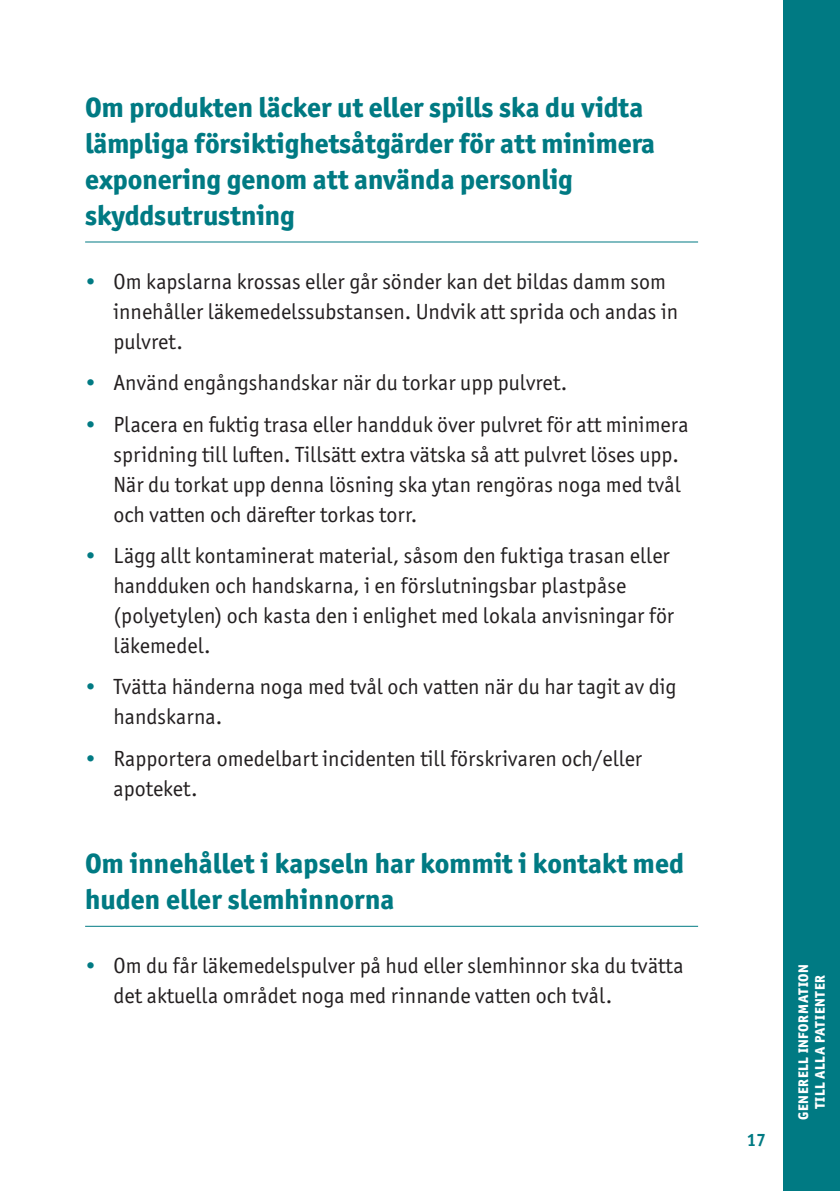
<style>
.page{position:relative;width:840px;height:1191px;background:#fff}
.page>*{position:absolute;margin:0;border:0;box-sizing:border-box;transform-origin:0 0}
.t1{font:800 28px/36px "Officina Sans ITC Pro";letter-spacing:-.005em;color:#007a83}
.t2{font:22px/30px "Officina Sans ITC Pro";color:#231f20}
.t3{font:700 18px "Officina Sans ITC Pro";color:#007a83}
.t4{font:800 14px/16.8px "Officina Sans ITC Pro";letter-spacing:.04em;color:#fff;text-align:center}
.s1{color:#007a83}
</style>
<div class="page">
<div style="left:782px;top:0;width:57px;height:1191px;background:#007a83"></div>
<hr style="left:85px;top:242px;width:612px;height:1px;background:#007a83">
<hr style="left:85px;top:926px;width:612px;height:1px;background:#007a83">
<p class="t1" style="left:85px;top:89px;width:571px">Om produkten läcker ut eller spills ska du vidta lämpliga försiktighetsåtgärder för att minimera exponering genom att använda personlig skyddsutrustning</p>
<p class="t2" style="left:113px;top:266px;width:566px;text-indent:-28px"><span class="s1">•</span> Om kapslarna krossas eller går sönder kan det bildas damm som innehåller läkemedelssubstansen. Undvik att sprida och andas in pulvret.</p>
<p class="t2" style="left:85px;top:368px;width:483px"><span class="s1">•</span> Använd engångshandskar när du torkar upp pulvret.</p>
<p class="t2" style="left:113px;top:409px;width:576px;text-indent:-28px"><span class="s1">•</span> Placera en fuktig trasa eller handduk över pulvret för att minimera spridning till luften. Tillsätt extra vätska så att pulvret löses upp.<br>När du torkat upp denna lösning ska ytan rengöras noga med tvål och vatten och därefter torkas torr.</p>
<p class="t2" style="left:113px;top:540px;width:562px;text-indent:-28px"><span class="s1">•</span> Lägg allt kontaminerat material, såsom den fuktiga trasan eller handduken och handskarna, i en förslutningsbar plastpåse (polyetylen) och kasta den i enlighet med lokala anvisningar för läkemedel.</p>
<p class="t2" style="left:113px;top:672px;width:564px;text-indent:-28px"><span class="s1">•</span> Tvätta händerna noga med tvål och vatten när du har tagit av dig handskarna.</p>
<p class="t2" style="left:113px;top:743px;width:530px;text-indent:-28px"><span class="s1">•</span> Rapportera omedelbart incidenten till förskrivaren och/eller apoteket.</p>
<p class="t1" style="left:85px;top:845px;width:600px">Om innehållet i kapseln har kommit i kontakt med huden eller slemhinnorna</p>
<p class="t2" style="left:113px;top:950px;width:571px;text-indent:-28px"><span class="s1">•</span> Om du får läkemedelspulver på hud eller slemhinnor ska du tvätta det aktuella området noga med rinnande vatten och tvål.</p>
<p class="t3" style="left:746px;top:1128px;width:21px">17</p>
<p class="t4" style="left:794px;top:1120px;width:157px;rotate:-90deg">GENERELL INFORMATION<br>TILL ALLA PATIENTER</p>
</div>
